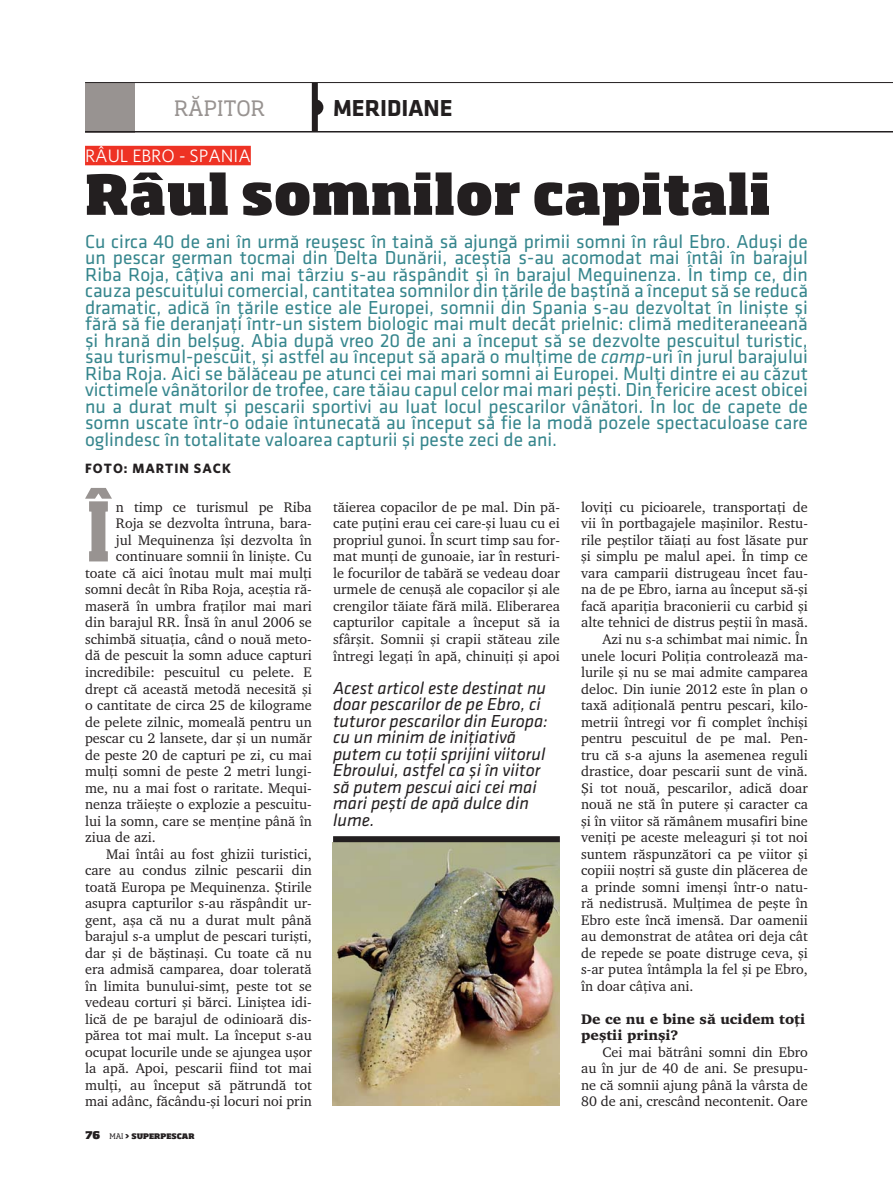
<style>
.page{position:relative;width:893px;height:1191px;background:#fff}
.page>*{position:absolute;margin:0;border:0;box-sizing:border-box;transform-origin:0 0}
.t1{font:80.85px "Soho Std Rom Heavy Compressed";color:#989391}
.t2{font:800 54px "Soho Std Rom";color:#231f20}
.t3{font:700 24px "Klavika Rom";color:#231f20}
.t4{font:21px "Soho Std Rom";color:#989391}
.t5{font:19.5px/16.5px "Klavika Rom";color:#36868d;text-align:justify}
.t6{font:italic 18px/16.5px "Klavika Rom";color:#231f20}
.t7{font:18px "Whitney HTF Rom";color:#fff}
.t8{font:14.25px/16.5px "Charter Rom";color:#231f20;text-align:justify}
.t9{font:900 14.25px/16.5px "Charter Rom";color:#231f20}
.t10{font:700 13.5px "Whitney HTF Rom";letter-spacing:.075em;color:#231f20}
.t11{font:800 7.5px "Soho Std Rom";color:#231f20}
.s1{font-style:italic}
.s2{font-size:10.5px}
.s3{font-weight:400}
</style>
<div class="page">
<div style="left:85px;top:83px;width:49px;height:49px;background:#989391"></div>
<div style="left:312px;top:83px;width:6px;height:49px;background:#231f20"></div>
<svg style="left:317px;top:99px;width:6px;height:16px"></svg>
<hr style="left:85px;top:82px;width:808px;height:1px;background:#231f20">
<hr style="left:85px;top:131px;width:808px;height:1px;background:#231f20">
<div style="left:85px;top:146px;width:166px;height:19px;background:#ee3224"></div>
<img style="left:332px;top:842px;width:228px;height:263px">
<div style="left:333px;top:836px;width:227px;height:6px;background:#231f20"></div>
<h3 class="t4" style="left:174px;top:100px;width:93px">RĂPITOR</h3>
<h3 class="t3" style="left:333px;top:93px;width:121px">MERIDIANE</h3>
<p class="t7" style="left:85px;top:149px;width:167px">RÂUL EBRO - SPANIA</p>
<h2 class="t2" style="left:85px;top:165px;width:687px">Râul somnilor capitali</h2>
<p class="t5" style="left:85px;top:235px;width:724px">Cu circa 40 de ani în urmă reușesc în taină să ajungă primii somni în râul Ebro. Aduși de un pescar german tocmai din Delta Dunării, aceștia s-au acomodat mai întâi în barajul Riba Roja, câțiva ani mai târziu s-au răspândit și în barajul Mequinenza. În timp ce, din cauza pescuitului comercial, cantitatea somnilor din țările de baștină a început să se reducă dramatic, adică în țările estice ale Europei, somnii din Spania s-au dezvoltat în liniște și fără să fie deranjați într-un sistem biologic mai mult decât prielnic: climă mediteraneeană și hrană din belșug. Abia după vreo 20 de ani a început să se dezvolte pescuitul turistic, sau turismul-pescuit, și astfel au început să apară o mulțime de <span class="s1">camp</span>-uri în jurul barajului Riba Roja. Aici se bălăceau pe atunci cei mai mari somni ai Europei. Mulți dintre ei au căzut victimele vânătorilor de trofee, care tăiau capul celor mai mari pești. Din fericire acest obicei nu a durat mult și pescarii sportivi au luat locul pescarilor vânători. În loc de capete de somn uscate într-o odaie întunecată au început să fie la modă pozele spectaculoase care oglindesc în totalitate valoarea capturii și peste zeci de ani.</p>
<p class="t10" style="left:85px;top:464px;width:147px">FOTO: MARTIN SACK</p>
<h1 class="t1" style="left:87px;top:486px;width:24px">Î</h1>
<p class="t8" style="left:116px;top:499px;width:197px">n timp ce turismul pe Riba</p>
<p class="t8" style="left:116px;top:516px;width:197px">Roja se dezvolta întruna, bara-</p>
<p class="t8" style="left:116px;top:532px;width:197px">jul Mequinenza își dezvolta în</p>
<p class="t8" style="left:116px;top:549px;width:197px">continuare somnii în liniște. Cu</p>
<p class="t8" style="left:85px;top:565px;width:228px">toate că aici înotau mult mai mulți</p>
<p class="t8" style="left:85px;top:582px;width:228px">somni decât în Riba Roja, aceștia ră-</p>
<p class="t8" style="left:85px;top:598px;width:228px">maseră în umbra fraților mai mari</p>
<p class="t8" style="left:85px;top:615px;width:228px">din barajul RR. Însă în anul 2006 se</p>
<p class="t8" style="left:85px;top:631px;width:228px">schimbă situația, când o nouă meto-</p>
<p class="t8" style="left:85px;top:648px;width:228px">dă de pescuit la somn aduce capturi</p>
<p class="t8" style="left:85px;top:664px;width:228px">incredibile: pescuitul cu pelete. E</p>
<p class="t8" style="left:85px;top:681px;width:228px">drept că această metodă necesită și</p>
<p class="t8" style="left:85px;top:697px;width:228px">o cantitate de circa 25 de kilograme</p>
<p class="t8" style="left:85px;top:714px;width:228px">de pelete zilnic, momeală pentru un</p>
<p class="t8" style="left:85px;top:730px;width:228px">pescar cu 2 lansete, dar și un număr</p>
<p class="t8" style="left:85px;top:747px;width:228px">de peste 20 de capturi pe zi, cu mai</p>
<p class="t8" style="left:85px;top:763px;width:228px">mulți somni de peste 2 metri lungi-</p>
<p class="t8" style="left:85px;top:780px;width:228px">me, nu a mai fost o raritate. Mequi-</p>
<p class="t8" style="left:85px;top:796px;width:228px">nenza trăiește o explozie a pescuitu-</p>
<p class="t8" style="left:85px;top:813px;width:228px">lui la somn, care se menține până în</p>
<p class="t8" style="left:85px;top:829px;width:72px">ziua de azi.</p>
<p class="t8" style="left:106px;top:846px;width:207px">Mai întâi au fost ghizii turistici,</p>
<p class="t8" style="left:85px;top:862px;width:228px">care au condus zilnic pescarii din</p>
<p class="t8" style="left:85px;top:879px;width:228px">toată Europa pe Mequinenza. Știrile</p>
<p class="t8" style="left:85px;top:895px;width:228px">asupra capturilor s-au răspândit ur-</p>
<p class="t8" style="left:85px;top:912px;width:228px">gent, așa că nu a durat mult până</p>
<p class="t8" style="left:85px;top:928px;width:228px">barajul s-a umplut de pescari turiști,</p>
<p class="t8" style="left:85px;top:945px;width:228px">dar și de băștinași. Cu toate că nu</p>
<p class="t8" style="left:85px;top:961px;width:228px">era admisă camparea, doar tolerată</p>
<p class="t8" style="left:85px;top:978px;width:228px">în limita bunului-simț, peste tot se</p>
<p class="t8" style="left:85px;top:994px;width:228px">vedeau corturi și bărci. Liniștea idi-</p>
<p class="t8" style="left:85px;top:1011px;width:228px">lică de pe barajul de odinioară dis-</p>
<p class="t8" style="left:85px;top:1027px;width:228px">părea tot mai mult. La început s-au</p>
<p class="t8" style="left:85px;top:1044px;width:228px">ocupat locurile unde se ajungea ușor</p>
<p class="t8" style="left:85px;top:1060px;width:228px">la apă. Apoi, pescarii fiind tot mai</p>
<p class="t8" style="left:85px;top:1077px;width:228px">mulți, au început să pătrundă tot</p>
<p class="t8" style="left:85px;top:1093px;width:228px">mai adânc, făcându-și locuri noi prin</p>
<p class="t11" style="left:85px;top:1132px;width:111px"><span class="s2">76</span> <span class="s3">MAI</span> &gt; SUPERPESCAR</p>
<p class="t8" style="left:333px;top:499px;width:228px">tăierea copacilor de pe mal. Din pă&shy;cate puțini erau cei care-și luau cu ei propriul gunoi. În scurt timp sau for&shy;mat munți de gunoaie, iar în resturi&shy;le focurilor de tabără se vedeau doar urmele de cenușă ale copacilor și ale crengilor tăiate fără milă. Eliberarea capturilor capitale a început să ia sfârșit. Somnii și crapii stăteau zile întregi legați în apă, chinuiți și apoi</p>
<p class="t8" style="left:581px;top:499px;width:228px">loviți cu picioarele, transportați de</p>
<p class="t8" style="left:581px;top:516px;width:228px">vii în portbagajele mașinilor. Restu-</p>
<p class="t8" style="left:581px;top:532px;width:228px">rile peștilor tăiați au fost lăsate pur</p>
<p class="t8" style="left:581px;top:549px;width:228px">și simplu pe malul apei. În timp ce</p>
<p class="t8" style="left:581px;top:565px;width:228px">vara camparii distrugeau încet fau-</p>
<p class="t8" style="left:581px;top:582px;width:228px">na de pe Ebro, iarna au început să-și</p>
<p class="t8" style="left:581px;top:598px;width:228px">facă apariția braconierii cu carbid și</p>
<p class="t8" style="left:581px;top:615px;width:228px">alte tehnici de distrus peștii în masă.</p>
<p class="t8" style="left:602px;top:631px;width:207px">Azi nu s-a schimbat mai nimic. În</p>
<p class="t8" style="left:581px;top:648px;width:228px">unele locuri Poliția controlează ma-</p>
<p class="t8" style="left:581px;top:664px;width:228px">lurile și nu se mai admite camparea</p>
<p class="t8" style="left:581px;top:681px;width:228px">deloc. Din iunie 2012 este în plan o</p>
<p class="t8" style="left:581px;top:697px;width:228px">taxă adițională pentru pescari, kilo-</p>
<p class="t8" style="left:581px;top:714px;width:228px">metrii întregi vor fi complet închiși</p>
<p class="t8" style="left:581px;top:730px;width:228px">pentru pescuitul de pe mal. Pen-</p>
<p class="t8" style="left:581px;top:747px;width:228px">tru că s-a ajuns la asemenea reguli</p>
<p class="t8" style="left:581px;top:763px;width:228px">drastice, doar pescarii sunt de vină.</p>
<p class="t8" style="left:581px;top:780px;width:228px">Și tot nouă, pescarilor, adică doar</p>
<p class="t8" style="left:581px;top:796px;width:228px">nouă ne stă în putere și caracter ca</p>
<p class="t8" style="left:581px;top:813px;width:228px">și în viitor să rămânem musafiri bine</p>
<p class="t8" style="left:581px;top:829px;width:228px">veniți pe aceste meleaguri și tot noi</p>
<p class="t8" style="left:581px;top:846px;width:228px">suntem răspunzători ca pe viitor și</p>
<p class="t8" style="left:581px;top:862px;width:228px">copiii noștri să guste din plăcerea de</p>
<p class="t8" style="left:581px;top:879px;width:228px">a prinde somni imenși într-o natu-</p>
<p class="t8" style="left:581px;top:895px;width:228px">ră nedistrusă. Mulțimea de pește în</p>
<p class="t8" style="left:581px;top:912px;width:228px">Ebro este încă imensă. Dar oamenii</p>
<p class="t8" style="left:581px;top:928px;width:228px">au demonstrat de atâtea ori deja cât</p>
<p class="t8" style="left:581px;top:945px;width:228px">de repede se poate distruge ceva, și</p>
<p class="t8" style="left:581px;top:961px;width:228px">s-ar putea întâmpla la fel și pe Ebro,</p>
<p class="t8" style="left:581px;top:978px;width:114px">în doar câțiva ani.</p>
<p class="t9" style="left:581px;top:1010px;width:225px">De ce nu e bine să ucidem toți peștii prinși?</p>
<p class="t8" style="left:581px;top:1044px;width:228px;text-indent:21px">Cei mai bătrâni somni din Ebro au în jur de 40 de ani. Se presupu&shy;ne că somnii ajung până la vârsta de 80 de ani, crescând necontenit. Oare</p>
<p class="t6" style="left:333px;top:679px;width:216px">Acest articol este destinat nu doar pescarilor de pe Ebro, ci tuturor pescarilor din Europa: cu un minim de inițiativă putem cu toții sprijini viitorul<br>Ebroului, astfel ca și în viitor să putem pescui aici cei mai mari pești de apă dulce din lume.</p>
</div>
